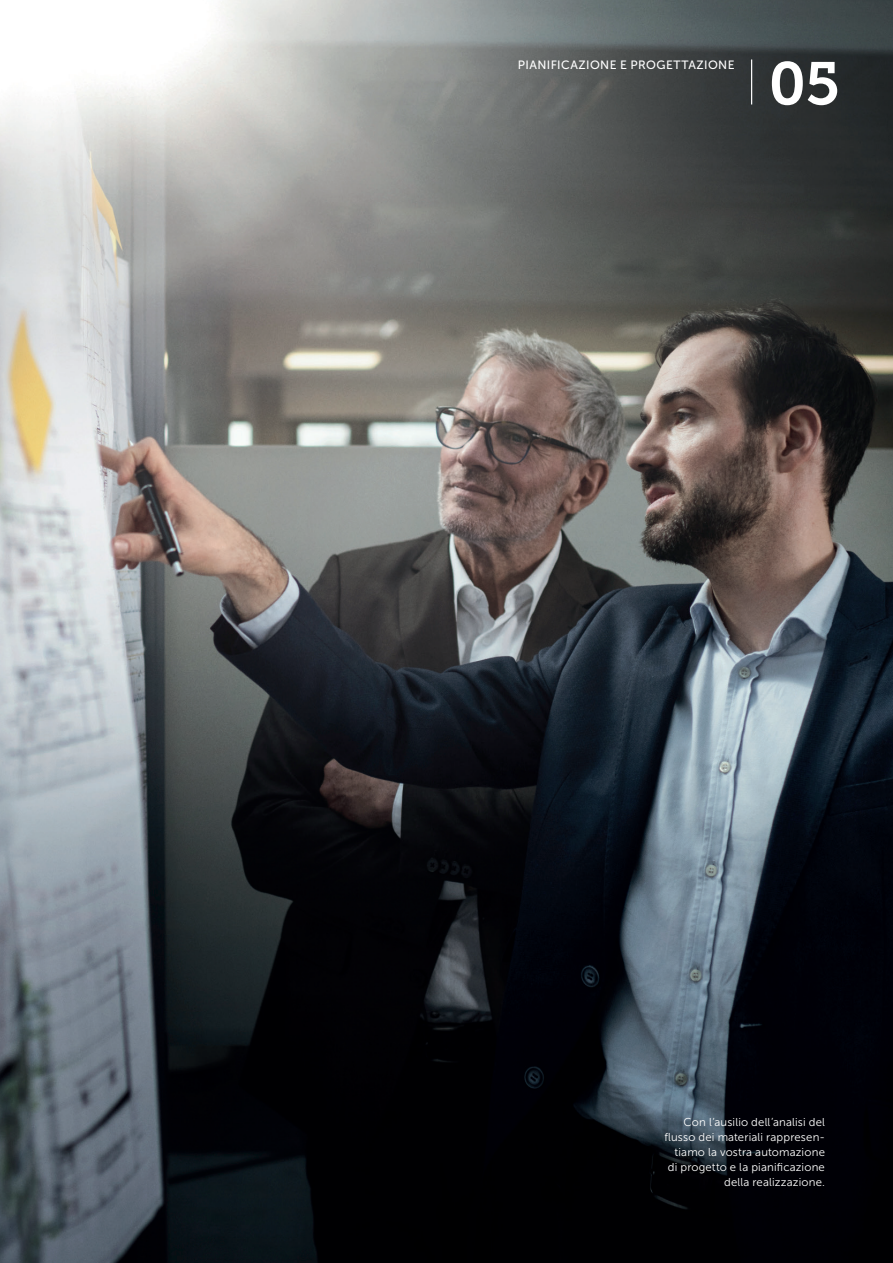
<style>
.page{position:relative;width:893px;height:1263px;background:#fff}
.page>*{position:absolute;margin:0;border:0;box-sizing:border-box;transform-origin:0 0}
.t1{font:60px "Museo JH Slab 700";color:#fff}
.t2{font:12px "Museo JH Sans 500";letter-spacing:.035em;color:#fff}
.t3{font:11.4px/15px "Museo JH Sans 300";letter-spacing:.015em;color:#fff;text-align:right}
</style>
<div class="page">
<img style="left:0;top:0;width:893px;height:1263px">
<hr style="left:751px;top:59px;width:1px;height:45px;background:#fff">
<p class="t2" style="left:518px;top:57px;width:218px">PIANIFICAZIONE E PROGETTAZIONE</p>
<h1 class="t1" style="left:769px;top:49px;width:73px">05</h1>
<p class="t3" style="left:664px;top:1116px;width:162px">Con l’ausilio dell’analisi del flusso dei materiali rappresen&shy;tiamo la vostra automazione di progetto e la pianificazione della realizzazione.</p>
</div>
